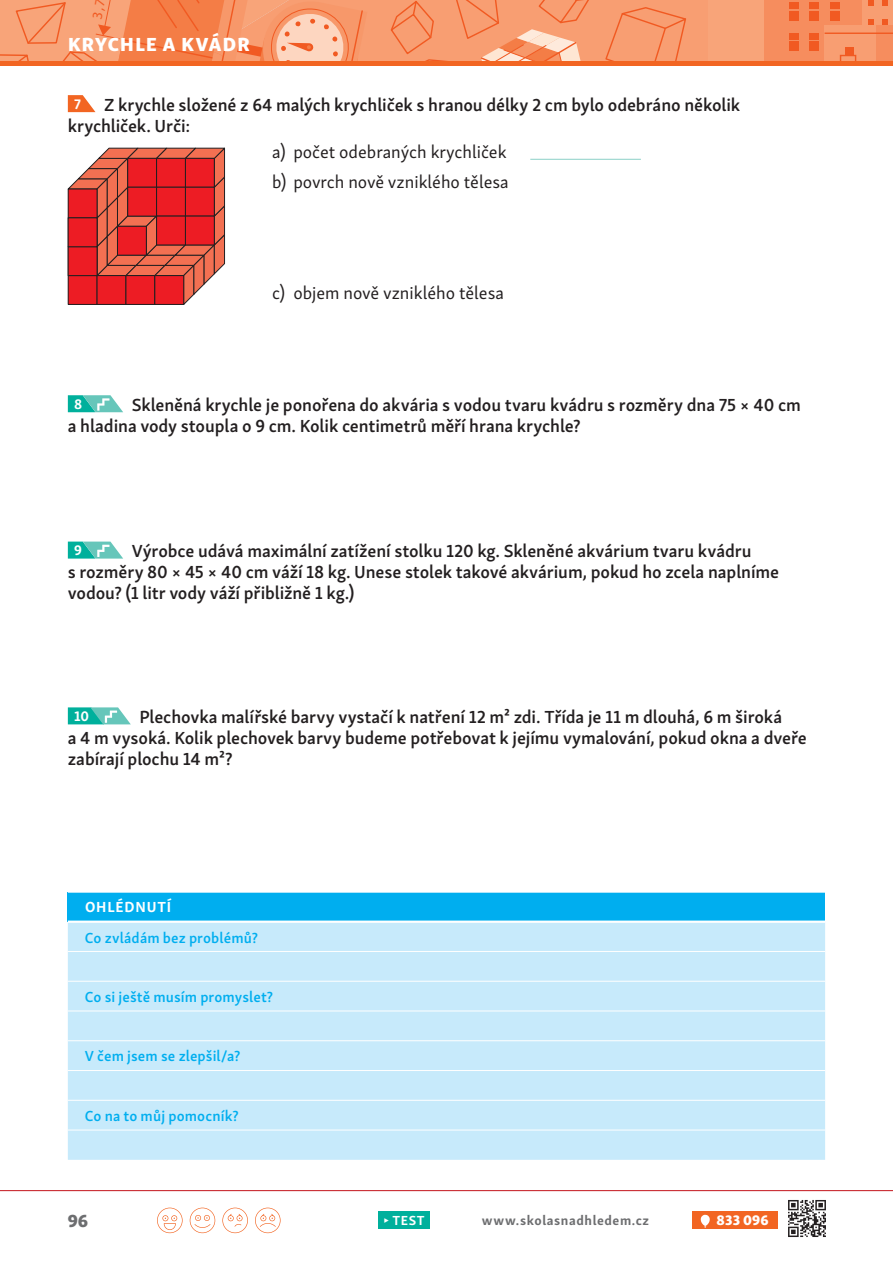
<style>
.page{position:relative;width:893px;height:1263px;background:#fff}
.page>*{position:absolute;margin:0;border:0;box-sizing:border-box;transform-origin:0 0}
.t1{font:19.5px "Skolar Sans PE Eb";letter-spacing:.065em;color:#fff}
.t2{font:600 18px/21px "Skolar Sans PE";letter-spacing:-.005em;color:#231f20}
.t3{font:18px/29.5px "Skolar Sans PE";color:#231f20}
.t4{font:18px "Skolar Sans PE Eb";color:#6d6e70}
.t5{font:600 15px "Skolar Sans PE";letter-spacing:.005em;color:#00aeef}
.t6{font:700 15px "Skolar Sans PE";letter-spacing:.055em;color:#fff}
.t7{font:14.25px "Skolar Sans PE Eb";letter-spacing:.01em;color:#fff}
.t8{font:700 14.25px "Skolar Sans PE";color:#fff}
.t9{font:700 13.5px "Skolar Sans PE";letter-spacing:.04em;color:#6d6e70}
.t10{font:700 13.5px "Skolar Sans PE";color:#fff}
</style>
<div class="page">
<svg style="left:157px;top:1208px;width:25px;height:25px"></svg>
<svg style="left:190px;top:1208px;width:25px;height:25px"></svg>
<svg style="left:222px;top:1208px;width:26px;height:25px"></svg>
<svg style="left:255px;top:1208px;width:25px;height:25px"></svg>
<hr style="left:0;top:1190px;width:892px;height:1px;background:#c4151c">
<div style="left:378px;top:1212px;width:51px;height:17px;background:#00b09c"></div>
<div style="left:692px;top:1212px;width:85px;height:17px;background:#f26522"></div>
<svg style="left:700px;top:1215px;width:9px;height:13px"></svg>
<img style="left:788px;top:1200px;width:38px;height:37px">
<svg style="left:68px;top:95px;width:27px;height:17px"></svg>
<hr style="left:530px;top:159px;width:111px;height:1px;background:#8cd1c8">
<svg style="left:67px;top:147px;width:158px;height:158px"></svg>
<div style="left:68px;top:276px;width:29px;height:28px;background:#ed1c24"></div>
<div style="left:68px;top:275px;width:29px;height:30px;border:1px solid #231f20"></div>
<div style="left:68px;top:189px;width:29px;height:29px;background:#ed1c24"></div>
<div style="left:97px;top:276px;width:29px;height:28px;background:#ed1c24"></div>
<div style="left:97px;top:275px;width:29px;height:30px;border:1px solid #231f20"></div>
<div style="left:126px;top:276px;width:29px;height:28px;background:#ed1c24"></div>
<div style="left:126px;top:275px;width:29px;height:30px;border:1px solid #231f20"></div>
<div style="left:155px;top:276px;width:29px;height:28px;background:#ed1c24"></div>
<div style="left:154px;top:275px;width:30px;height:30px;border:1px solid #231f20"></div>
<div style="left:68px;top:247px;width:29px;height:29px;background:#ed1c24"></div>
<div style="left:68px;top:246px;width:29px;height:30px;border:1px solid #231f20"></div>
<div style="left:68px;top:218px;width:29px;height:29px;background:#ed1c24"></div>
<div style="left:128px;top:158px;width:28px;height:29px;background:#ed1c24"></div>
<div style="left:127px;top:158px;width:30px;height:30px;border:1px solid #231f20"></div>
<div style="left:156px;top:158px;width:29px;height:29px;background:#ed1c24"></div>
<div style="left:156px;top:158px;width:30px;height:30px;border:1px solid #231f20"></div>
<div style="left:185px;top:158px;width:29px;height:29px;background:#ed1c24"></div>
<div style="left:185px;top:158px;width:30px;height:30px;border:1px solid #231f20"></div>
<div style="left:128px;top:187px;width:28px;height:29px;background:#ed1c24"></div>
<div style="left:127px;top:187px;width:30px;height:29px;border:1px solid #231f20"></div>
<div style="left:156px;top:187px;width:29px;height:29px;background:#ed1c24"></div>
<div style="left:156px;top:187px;width:30px;height:29px;border:1px solid #231f20"></div>
<div style="left:185px;top:187px;width:29px;height:29px;background:#ed1c24"></div>
<div style="left:185px;top:187px;width:30px;height:29px;border:1px solid #231f20"></div>
<div style="left:156px;top:216px;width:29px;height:29px;background:#ed1c24"></div>
<div style="left:156px;top:216px;width:30px;height:29px;border:1px solid #231f20"></div>
<div style="left:185px;top:216px;width:29px;height:29px;background:#ed1c24"></div>
<div style="left:185px;top:216px;width:30px;height:29px;border:1px solid #231f20"></div>
<div style="left:117px;top:226px;width:29px;height:29px;background:#ed1c24"></div>
<div style="left:117px;top:226px;width:30px;height:30px;border:1px solid #231f20"></div>
<svg style="left:68px;top:395px;width:55px;height:17px"></svg>
<svg style="left:68px;top:542px;width:55px;height:17px"></svg>
<svg style="left:68px;top:707px;width:63px;height:17px"></svg>
<div style="left:68px;top:892px;width:757px;height:30px;background:#00aeef"></div>
<div style="left:68px;top:923px;width:757px;height:237px;background:#c7eafb"></div>
<hr style="left:68px;top:891px;width:757px;height:2px;background:#fff">
<hr style="left:68px;top:921px;width:757px;height:2px;background:#fff">
<hr style="left:68px;top:951px;width:757px;height:1px;background:#fff">
<hr style="left:68px;top:981px;width:757px;height:1px;background:#fff">
<hr style="left:68px;top:1011px;width:757px;height:1px;background:#fff">
<hr style="left:68px;top:1040px;width:757px;height:1px;background:#fff">
<hr style="left:68px;top:1070px;width:757px;height:1px;background:#fff">
<hr style="left:68px;top:1100px;width:757px;height:1px;background:#fff">
<hr style="left:68px;top:1130px;width:757px;height:1px;background:#fff">
<div style="left:367px;top:0;width:341px;height:62px;background:#f89e72"></div>
<div style="left:708px;top:0;width:153px;height:64px;background:#f68d5e"></div>
<div style="left:708px;top:0;width:55px;height:64px;background:#f8a479"></div>
<div style="left:789px;top:3px;width:10px;height:6px;background:#f15a22"></div>
<div style="left:789px;top:11px;width:10px;height:9px;background:#f15a22"></div>
<div style="left:789px;top:33px;width:10px;height:6px;background:#f15a22"></div>
<div style="left:789px;top:41px;width:10px;height:10px;background:#f15a22"></div>
<svg style="left:805px;top:0;width:87px;height:62px"></svg>
<svg style="left:604px;top:6px;width:83px;height:56px;background:#f7976a"></svg>
<svg style="left:389px;top:0;width:202px;height:62px;background:#f79e73"></svg>
<hr style="left:0;top:62px;width:892px;height:4px;background:#f26522">
<svg style="left:0;top:0;width:367px;height:62px;background:#f69769"></svg>
<p class="t1" style="left:68px;top:33px;width:183px">KRYCHLE A KVÁDR</p>
<p class="t2" style="left:68px;top:94px;width:674px;text-indent:36px">Z krychle složené z 64 malých krychliček s hranou délky 2 cm bylo odebráno několik krychliček. Urči:</p>
<p class="t3" style="left:272px;top:137px;width:238px">a) počet odebraných krychliček b) povrch nově vzniklého tělesa</p>
<p class="t8" style="left:74px;top:96px;width:8px">7</p>
<p class="t3" style="left:272px;top:278px;width:233px">c) objem nově vzniklého tělesa</p>
<p class="t2" style="left:68px;top:394px;width:734px;text-indent:64px">Skleněná krychle je ponořena do akvária s vodou tvaru kvádru s rozměry dna 75 × 40 cm a hladina vody stoupla o 9 cm. Kolik centimetrů měří hrana krychle?</p>
<p class="t8" style="left:74px;top:396px;width:10px">8</p>
<p class="t2" style="left:68px;top:540px;width:713px;text-indent:64px">Výrobce udává maximální zatížení stolku 120 kg. Skleněné akvárium tvaru kvádru<br>s rozměry 80 × 45 × 40 cm váží 18 kg. Unese stolek takové akvárium, pokud ho zcela naplníme vodou? (1 litr vody váží přibližně 1 kg.)</p>
<p class="t8" style="left:74px;top:542px;width:9px">9</p>
<p class="t2" style="left:68px;top:706px;width:740px;text-indent:72px">Plechovka malířské barvy vystačí k natření 12 m² zdi. Třída je 11 m dlouhá, 6 m široká<br>a 4 m vysoká. Kolik plechovek barvy budeme potřebovat k jejímu vymalování, pokud okna a dveře zabírají plochu 14 m²?</p>
<p class="t8" style="left:74px;top:708px;width:16px">10</p>
<p class="t6" style="left:85px;top:898px;width:88px">OHLÉDNUTÍ</p>
<p class="t5" style="left:85px;top:929px;width:175px">Co zvládám bez problémů?</p>
<p class="t5" style="left:85px;top:988px;width:189px">Co si ještě musím promyslet?</p>
<p class="t5" style="left:85px;top:1047px;width:157px">V čem jsem se zlepšil/a?</p>
<p class="t5" style="left:85px;top:1107px;width:155px">Co na to můj pomocník?</p>
<p class="t4" style="left:68px;top:1210px;width:22px">96</p>
<p class="t10" style="left:383px;top:1212px;width:43px">▶ TEST</p>
<p class="t9" style="left:482px;top:1213px;width:169px">www.skolasnadhledem.cz</p>
<p class="t7" style="left:716px;top:1212px;width:54px">833 096</p>
</div>
